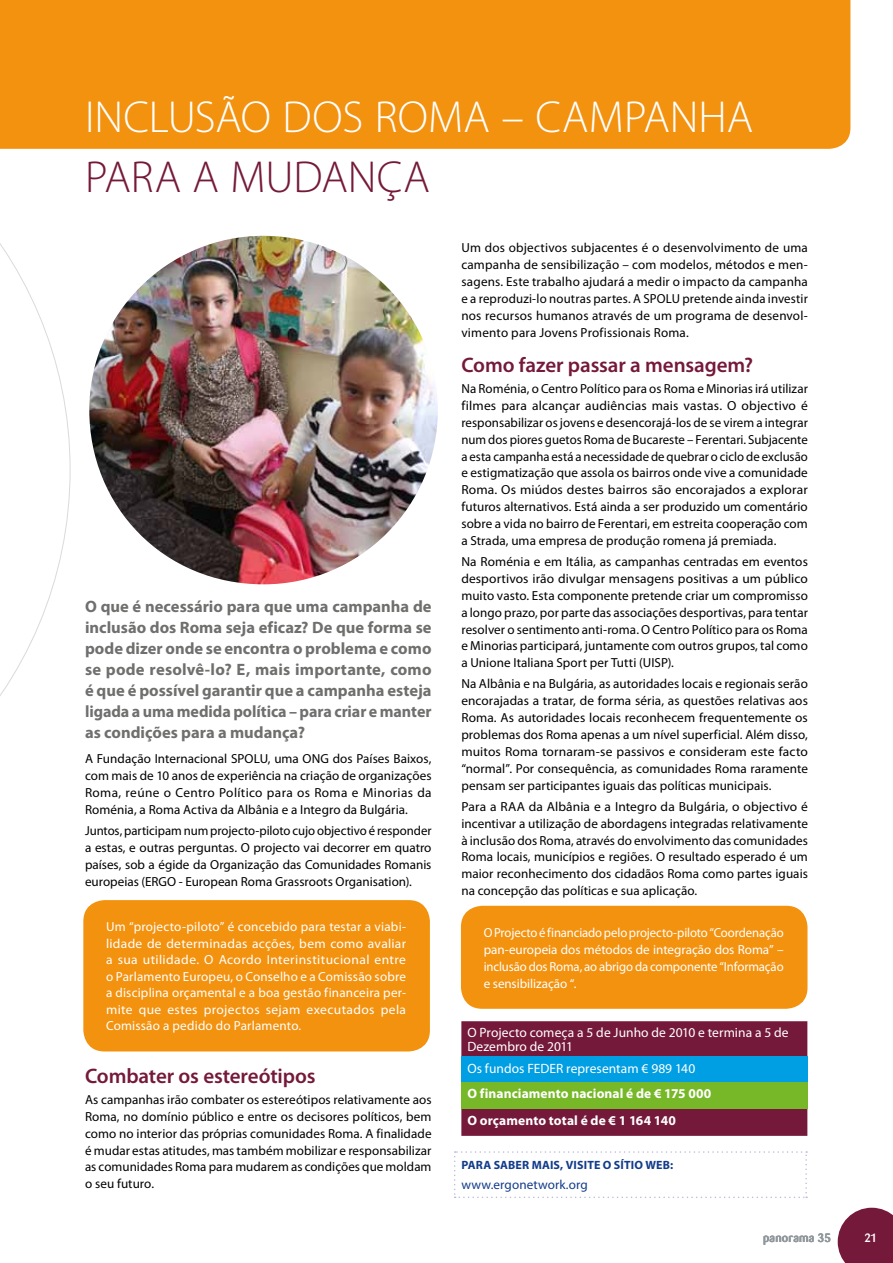
<style>
.page{position:relative;width:893px;height:1263px;background:#fff}
.page>*{position:absolute;margin:0;border:0;box-sizing:border-box;transform-origin:0 0}
.t1{font:300 45px "Myriad Pro";color:#fff}
.t2{font:300 45px "Myriad Pro";color:#75193a}
.t3{font:600 21px "Myriad Pro";letter-spacing:-.005em;color:#75193a}
.t4{font:700 16.5px/21px "Myriad Pro";color:#6f6f6e;text-align:justify}
.t5{font:13.5px/13.5px "Myriad Pro";letter-spacing:.005em;color:#fff}
.t6{font:700 13.5px/27px "Myriad Pro";letter-spacing:.005em;color:#fff}
.t7{font:13.2px/17px "Myriad Pro";letter-spacing:.005em;color:#000;text-align:justify}
.t8{font:13.2px/16.5px "Myriad Pro";letter-spacing:.005em;color:#fff;text-align:justify}
.t9{font:13.2px "Myriad Pro";letter-spacing:.005em;color:#123c8a}
.t10{font:700 12px "Myriad Pro";letter-spacing:.02em;color:#123c8a}
.t11{font:500 12px "Barmeno";letter-spacing:.02em;color:#90989c}
.t12{font:500 12px "Barmeno";color:#fff}
</style>
<div class="page">
<svg style="left:0;top:243px;width:70px;height:453px"></svg>
<div style="left:0;top:0;width:850px;height:149px;background:#f3920f"></div>
<svg style="left:838px;top:1208px;width:55px;height:55px;background:#83314f"></svg>
<div style="left:461px;top:906px;width:346px;height:103px;background:#f3920f;border-radius:21px"></div>
<div style="left:83px;top:900px;width:347px;height:151px;background:#f3920f;border-radius:21px"></div>
<div style="left:461px;top:1021px;width:346px;height:115px;background:#75193a"></div>
<div style="left:461px;top:1057px;width:346px;height:25px;background:#009ee3"></div>
<div style="left:461px;top:1082px;width:346px;height:27px;background:#76b828"></div>
<svg style="left:454px;top:1151px;width:353px;height:47px"></svg>
<img style="left:89px;top:236px;width:349px;height:348px;border-radius:174px">
<h1 class="t1" style="left:85px;top:92px;width:669px">INCLUSÃO DOS ROMA – CAMPANHA</h1>
<h1 class="t2" style="left:85px;top:152px;width:346px">PARA A MUDANÇA</h1>
<p class="t4" style="left:85px;top:595px;width:348px">O que é necessário para que uma campanha de inclusão dos Roma seja eficaz? De que forma se pode dizer onde se encontra o problema e como se pode resolvê-lo? E, mais importante, como é que é possível garantir que a campanha esteja ligada a uma medida política – para criar e manter as condições para a mudança?</p>
<p class="t7" style="left:85px;top:750px;width:348px">A Fundação Internacional SPOLU, uma ONG dos Países Baixos, com mais de 10 anos de experiência na criação de organizações Roma, reúne o Centro Político para os Roma e Minorias da Roménia, a Roma Activa da Albânia e a Integro da Bulgária.</p>
<p class="t7" style="left:85px;top:822px;width:348px">Juntos, participam num projecto-piloto cujo objectivo é responder a estas, e outras perguntas. O projecto vai decorrer em quatro países, sob a égide da Organização das Comunidades Romanis europeias (ERGO - European Roma Grassroots Organisation).</p>
<p class="t8" style="left:106px;top:918px;width:302px">Um “projecto-piloto” é concebido para testar a viabi&shy;lidade de determinadas acções, bem como avaliar a sua utilidade. O Acordo Interinstitucional entre o Parlamento Europeu, o Conselho e a Comissão sobre a disciplina orçamental e a boa gestão financeira per&shy;mite que estes projectos sejam executados pela Comissão a pedido do Parlamento.</p>
<h2 class="t3" style="left:85px;top:1062px;width:232px">Combater os estereótipos</h2>
<p class="t7" style="left:85px;top:1091px;width:348px">As campanhas irão combater os estereótipos relativamente aos Roma, no domínio público e entre os decisores políticos, bem como no interior das próprias comunidades Roma. A finalidade é mudar estas atitudes, mas também mobilizar e responsabilizar as comunidades Roma para mudarem as condições que moldam o seu futuro.</p>
<p class="t7" style="left:461px;top:239px;width:348px">Um dos objectivos subjacentes é o desenvolvimento de uma campanha de sensibilização – com modelos, métodos e men&shy;sagens. Este trabalho ajudará a medir o impacto da campanha e a reproduzi-lo noutras partes. A SPOLU pretende ainda investir nos recursos humanos através de um programa de desenvol&shy;vimento para Jovens Profissionais Roma.</p>
<h2 class="t3" style="left:461px;top:351px;width:293px">Como fazer passar a mensagem?</h2>
<p class="t7" style="left:461px;top:380px;width:348px">Na Roménia, o Centro Político para os Roma e Minorias irá utilizar filmes para alcançar audiências mais vastas. O objectivo é responsabilizar os jovens e desencorajá-los de se virem a integrar num dos piores guetos Roma de Bucareste – Ferentari. Subjacente a esta campanha está a necessidade de quebrar o ciclo de exclusão e estigmatização que assola os bairros onde vive a comunidade Roma. Os miúdos destes bairros são encorajados a explorar futuros alternativos. Está ainda a ser produzido um comentário sobre a vida no bairro de Ferentari, em estreita cooperação com a Strada, uma empresa de produção romena já premiada.</p>
<p class="t7" style="left:461px;top:553px;width:348px">Na Roménia e em Itália, as campanhas centradas em eventos desportivos irão divulgar mensagens positivas a um público muito vasto. Esta componente pretende criar um compromisso a longo prazo, por parte das associações desportivas, para tentar resolver o sentimento anti-roma. O Centro Político para os Roma e Minorias participará, juntamente com outros grupos, tal como a Unione Italiana Sport per Tutti (UISP).</p>
<p class="t7" style="left:461px;top:675px;width:348px">Na Albânia e na Bulgária, as autoridades locais e regionais serão encorajadas a tratar, de forma séria, as questões relativas aos Roma. As autoridades locais reconhecem frequentemente os problemas dos Roma apenas a um nível superficial. Além disso, muitos Roma tornaram-se passivos e consideram este facto “normal”. Por consequência, as comunidades Roma raramente pensam ser participantes iguais das políticas municipais.</p>
<p class="t7" style="left:461px;top:798px;width:348px">Para a RAA da Albânia e a Integro da Bulgária, o objectivo é incentivar a utilização de abordagens integradas relativamente à inclusão dos Roma, através do envolvimento das comunidades Roma locais, municípios e regiões. O resultado esperado é um maior reconhecimento dos cidadãos Roma como partes iguais na concepção das políticas e sua aplicação.</p>
<p class="t8" style="left:484px;top:924px;width:301px">O Projecto é financiado pelo projecto-piloto “Coordenação pan-europeia dos métodos de integração dos Roma” – inclusão dos Roma, ao abrigo da componente “Informação e sensibilização “.</p>
<p class="t5" style="left:467px;top:1026px;width:323px">O Projecto começa a 5 de Junho de 2010 e termina a 5 de<br>Dezembro de 2011</p>
<p class="t5" style="left:467px;top:1061px;width:229px">Os fundos FEDER representam € 989 140</p>
<p class="t6" style="left:467px;top:1079px;width:245px">O financiamento nacional é de € 175 000<br>O orçamento total é de € 1 164 140</p>
<p class="t10" style="left:461px;top:1157px;width:41px">Para sabe</p>
<p class="t10" style="left:522px;top:1157px;width:18px">r mais</p>
<p class="t10" style="left:560px;top:1157px;width:13px">, visite</p>
<p class="t10" style="left:603px;top:1157px;width:29px">o sítio</p>
<p class="t10" style="left:645px;top:1157px;width:29px">Web:</p>
<p class="t9" style="left:461px;top:1176px;width:128px">www.ergonetwork.org</p>
<p class="t11" style="left:763px;top:1230px;width:69px">panorama 35</p>
<p class="t12" style="left:864px;top:1231px;width:14px">21</p>
</div>
